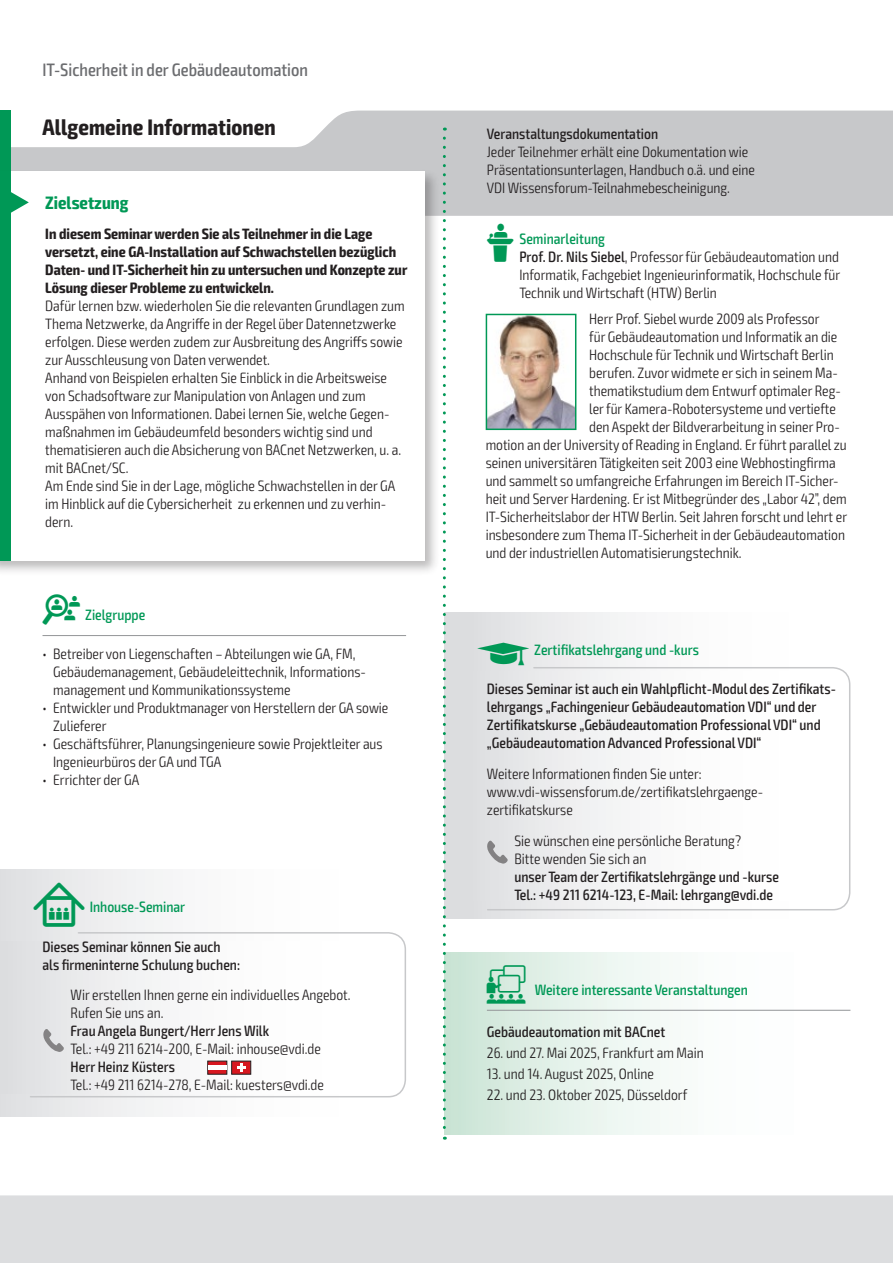
<style>
.page{position:relative;width:893px;height:1263px;background:#fff}
.page>*{position:absolute;margin:0;border:0;box-sizing:border-box;transform-origin:0 0}
.t1{font:700 condensed 22.5px "Exo 2";letter-spacing:.005em;color:#231f20}
.t2{font:500 condensed 18px "Exo 2";color:#6c6d70}
.t3{font:700 condensed 18px "Exo 2";color:#009856}
.t4{font:300 condensed 15px/18px "Exo 2";color:#231f20}
.t5{font:500 condensed 15px/18px "Exo 2";color:#231f20}
.t6{font:700 condensed 15px/18px "Exo 2";color:#231f20}
.t7{font:500 condensed 15px "Exo 2";color:#009856}
.s1{font-family:"VDI Iconset S4 A Regular";font-weight:400;font-stretch:normal}
.s2{font-family:"VDI Iconset S4 A Regular";font-weight:400;font-stretch:normal;font-size:15.45px}
.s3{font-family:"VDI Iconset S4 A Regular";font-weight:400;font-stretch:normal;color:#009856}
.s4{font-weight:500;color:#009856}
.s5{font-weight:500}
.s6{font-family:"VDI Iconset S4 A Regular";font-weight:400;font-stretch:normal;font-size:19.5px}
</style>
<div class="page">
<div style="left:0;top:1195px;width:893px;height:68px;background:#dcdddf"></div>
<svg style="left:11px;top:111px;width:881px;height:105px;fill:#c7c8ca"></svg>
<hr style="left:892px;top:111px;width:1px;height:105px;background:#009856">
<div style="left:0;top:111px;width:11px;height:63px;background:#009856"></div>
<div style="left:444px;top:953px;width:406px;height:181px;background:linear-gradient(to right,#d2e8db,#fff)"></div>
<hr style="left:487px;top:1010px;width:363px;height:1px;background:#939598">
<hr style="left:43px;top:635px;width:363px;height:1px;background:#939598">
<div style="left:0;top:168px;width:440px;height:408px;background:#231f20;opacity:.3"></div>
<div style="left:0;top:171px;width:424px;height:390px;background:#fff"></div>
<div style="left:0;top:171px;width:11px;height:390px;background:#009856"></div>
<svg style="left:11px;top:192px;width:18px;height:21px"></svg>
<img style="left:489px;top:317px;width:84px;height:110px">
<div style="left:486px;top:314px;width:90px;height:116px;border:2px solid #009856"></div>
<div style="left:0;top:869px;width:406px;height:247px;background:linear-gradient(to right,#e4e5e7,#fff)"></div>
<svg style="left:29px;top:931px;width:377px;height:167px"></svg>
<div style="left:0;top:941px;width:383px;height:152px;background:linear-gradient(to right,#e2e3e5,#fff)"></div>
<svg style="left:207px;top:1061px;width:44px;height:13px"></svg>
<div style="left:208px;top:1065px;width:19px;height:5px;background:#fff"></div>
<svg style="left:43px;top:1029px;width:21px;height:23px"></svg>
<div style="left:444px;top:612px;width:406px;height:306px;background:linear-gradient(to right,#dfe0e2,#fff)"></div>
<svg style="left:486px;top:666px;width:365px;height:245px"></svg>
<div style="left:444px;top:672px;width:394px;height:228px;background:linear-gradient(to right,#dfe0e2,#fff)"></div>
<svg style="left:487px;top:841px;width:21px;height:23px"></svg>
<svg style="left:443px;top:138px;width:3px;height:1002px"></svg>
<p class="t2" style="left:43px;top:59px;width:267px">IT-Sicherheit in der Gebäudeautomation</p>
<h1 class="t1" style="left:43px;top:113px;width:235px">Allgemeine Informationen</h1>
<p class="t5" style="left:487px;top:125px;width:173px">Veranstaltungsdokumentation</p>
<p class="t4" style="left:487px;top:143px;width:270px">Jeder Teilnehmer erhält eine Dokumentation wie<br>Präsentationsunterlagen, Handbuch o.ä. und eine<br>VDI Wissensforum-Teilnahmebescheinigung.</p>
<p class="t3" style="left:45px;top:192px;width:85px">Zielsetzung</p>
<p class="t6" style="left:45px;top:225px;width:364px">In diesem Seminar werden Sie als Teilnehmer in die Lage versetzt, eine GA-Installation auf Schwachstellen bezüglich Daten- und IT-Sicherheit hin zu untersuchen und Konzepte zur Lösung dieser Probleme zu entwickeln.</p>
<p class="t4" style="left:45px;top:297px;width:361px">Dafür lernen bzw. wiederholen Sie die relevanten Grundlagen zum Thema Netzwerke, da Angriffe in der Regel über Datennetzwerke erfolgen. Diese werden zudem zur Ausbreitung des Angriffs sowie zur Ausschleusung von Daten verwendet.<br>Anhand von Beispielen erhalten Sie Einblick in die Arbeitsweise von Schadsoftware zur Manipulation von Anlagen und zum Ausspähen von Informationen. Dabei lernen Sie, welche Gegen&shy;maßnahmen im Gebäudeumfeld besonders wichtig sind und thematisieren auch die Absicherung von BACnet Netzwerken, u. a. mit BACnet/SC.<br>Am Ende sind Sie in der Lage, mögliche Schwachstellen in der GA im Hinblick auf die Cybersicherheit zu erkennen und zu verhin&shy;dern.</p>
<p class="t7" style="left:43px;top:606px;width:104px"><span class="s1">Z</span> Zielgruppe</p>
<p class="t4" style="left:53px;top:645px;width:313px;text-indent:-11px">• Betreiber von Liegenschaften – Abteilungen wie GA, FM,<br>Gebäudemanagement, Gebäudeleittechnik, Informations&shy;management und Kommunikationssysteme</p>
<p class="t4" style="left:53px;top:699px;width:337px;text-indent:-11px">• Entwickler und Produktmanager von Herstellern der GA sowie<br>Zulieferer</p>
<p class="t4" style="left:53px;top:735px;width:331px;text-indent:-11px">• Geschäftsführer, Planungsingenieure sowie Projektleiter aus<br>Ingenieurbüros der GA und TGA</p>
<p class="t4" style="left:43px;top:771px;width:98px">• Errichter der GA</p>
<p class="t7" style="left:33px;top:898px;width:153px"><span class="s2">I</span> Inhouse-Seminar</p>
<p class="t5" style="left:43px;top:937px;width:199px">Dieses Seminar können Sie auch als firmeninterne Schulung buchen:</p>
<p class="t4" style="left:71px;top:986px;width:282px">Wir erstellen Ihnen gerne ein individuelles Angebot.<br>Rufen Sie uns an.</p>
<p class="t5" style="left:71px;top:1022px;width:200px">Frau Angela Bungert/Herr Jens Wilk</p>
<p class="t4" style="left:71px;top:1040px;width:252px">Tel.: +49 211 6214-200, E-Mail: inhouse@vdi.de</p>
<p class="t5" style="left:71px;top:1058px;width:106px">Herr Heinz Küsters</p>
<p class="t4" style="left:71px;top:1076px;width:255px">Tel.: +49 211 6214-278, E-Mail: kuesters@vdi.de</p>
<p class="t4" style="left:519px;top:230px;width:322px;text-indent:-33px"><span class="s3">L</span> <span class="s4">Seminarleitung<br></span><span class="s5">Prof. Dr. Nils Siebel</span>, Professor für Gebäudeautomation und Informatik, Fachgebiet Ingenieurinformatik, Hochschule für Technik und Wirtschaft (HTW) Berlin</p>
<p class="t4" style="left:589px;top:310px;width:232px">Herr Prof. Siebel wurde 2009 als Professor</p>
<p class="t4" style="left:589px;top:328px;width:250px">für Gebäudeautomation und Informatik an die</p>
<p class="t4" style="left:589px;top:346px;width:246px">Hochschule für Technik und Wirtschaft Berlin</p>
<p class="t4" style="left:589px;top:364px;width:250px">berufen. Zuvor widmete er sich in seinem Ma-</p>
<p class="t4" style="left:589px;top:382px;width:253px">thematikstudium dem Entwurf optimaler Reg-</p>
<p class="t4" style="left:589px;top:400px;width:248px">ler für Kamera-Robotersysteme und vertiefte</p>
<p class="t4" style="left:589px;top:418px;width:252px">den Aspekt der Bildverarbeitung in seiner Pro-</p>
<p class="t4" style="left:486px;top:436px;width:363px">motion an der University of Reading in England. Er führt parallel zu</p>
<p class="t4" style="left:486px;top:454px;width:352px">seinen universitären Tätigkeiten seit 2003 eine Webhostingfirma</p>
<p class="t4" style="left:486px;top:472px;width:354px">und sammelt so umfangreiche Erfahrungen im Bereich IT-Sicher-</p>
<p class="t4" style="left:486px;top:490px;width:363px">heit und Server Hardening. Er ist Mitbegründer des „Labor 42”, dem</p>
<p class="t4" style="left:486px;top:508px;width:363px">IT-Sicherheitslabor der HTW Berlin. Seit Jahren forscht und lehrt er</p>
<p class="t4" style="left:486px;top:526px;width:361px">insbesondere zum Thema IT-Sicherheit in der Gebäudeautomation</p>
<p class="t4" style="left:486px;top:544px;width:257px">und der industriellen Automatisierungstechnik.</p>
<p class="t7" style="left:478px;top:641px;width:223px"><span class="s1">z</span> Zertifikatslehrgang und -kurs</p>
<p class="t5" style="left:487px;top:680px;width:350px">Dieses Seminar ist auch ein Wahlpflicht-Modul des Zertifikats&shy;lehrgangs „Fachingenieur Gebäudeautomation VDI“ und der Zertifikatskurse „Gebäudeautomation Professional VDI“ und „Gebäudeautomation Advanced Professional VDI“</p>
<p class="t4" style="left:487px;top:765px;width:278px">Weitere Informationen finden Sie unter: www.vdi-wissensforum.de/zertifikatslehrgaenge&shy;zertifikatskurse</p>
<p class="t4" style="left:514px;top:832px;width:228px">Sie wünschen eine persönliche Beratung?<br>Bitte wenden Sie sich an</p>
<p class="t5" style="left:514px;top:868px;width:266px">unser Team der Zertifikatslehrgänge und -kurse<br>Tel.: +49 211 6214-123, E-Mail: lehrgang@vdi.de</p>
<p class="t7" style="left:487px;top:981px;width:263px"><span class="s6">W</span> Weitere interessante Veranstaltungen</p>
<p class="t5" style="left:487px;top:1023px;width:180px">Gebäudeautomation mit BACnet</p>
<p class="t4" style="left:487px;top:1044px;width:218px">26. und 27. Mai 2025, Frankfurt am Main</p>
<p class="t4" style="left:487px;top:1065px;width:168px">13. und 14. August 2025, Online</p>
<p class="t4" style="left:487px;top:1086px;width:202px">22. und 23. Oktober 2025, Düsseldorf</p>
</div>
